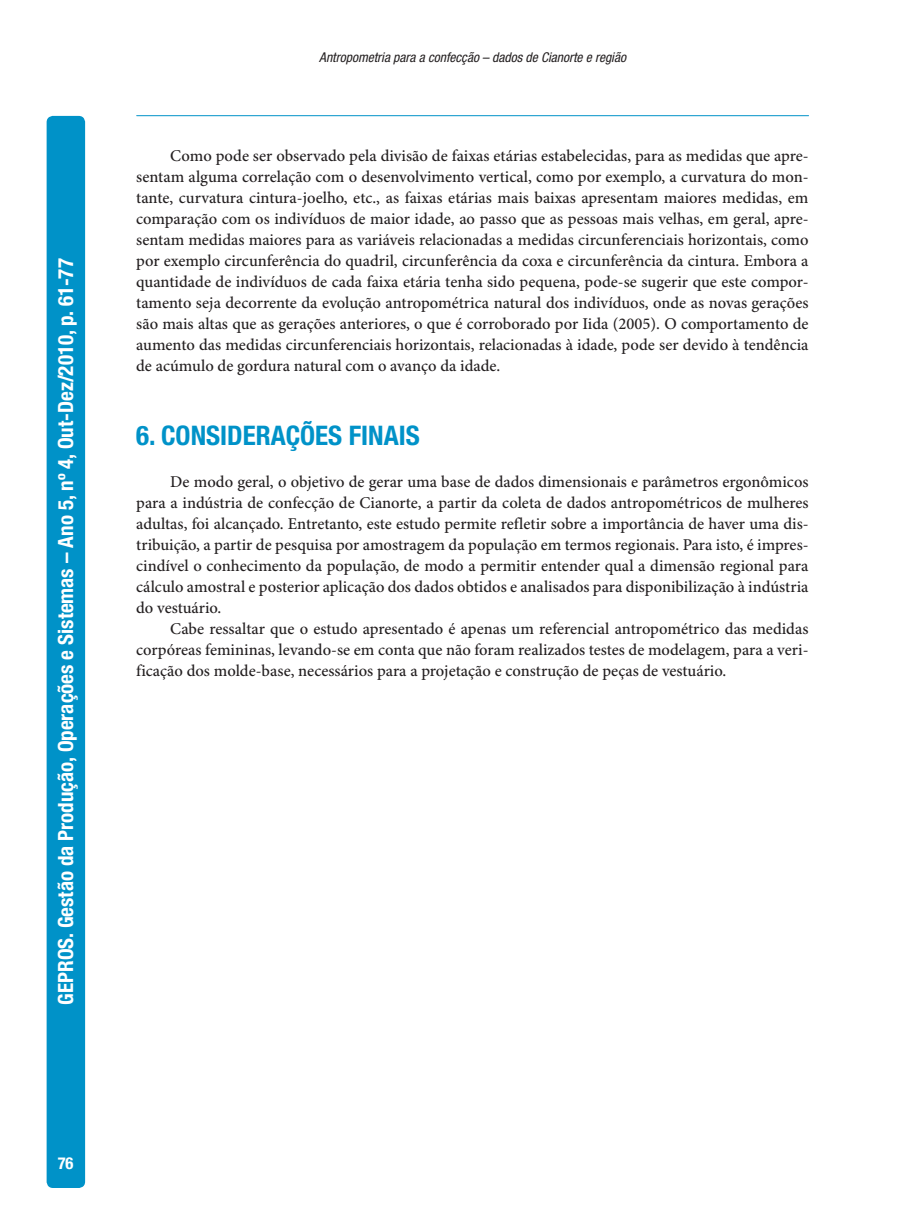
<style>
.page{position:relative;width:915px;height:1212px;background:#fff}
.page>*{position:absolute;margin:0;border:0;box-sizing:border-box;transform-origin:0 0}
.t1{font:700 condensed 27px "Helvetica Neue LT Std";color:#0092c8}
.t2{font:700 condensed 21px "Helvetica Neue LT Std";color:#fff}
.t3{font:500 16.5px/21px "Minion Pro";color:#231f20;text-align:justify}
.t4{font:700 condensed 16.5px "Helvetica Neue LT Std";color:#fff}
.t5{font:italic condensed 13.5px "Helvetica Neue LT Std";color:#231f20}
</style>
<div class="page">
<hr style="left:137px;top:115px;width:671px;height:1px;background:#0092c8">
<div style="left:47px;top:116px;width:38px;height:1072px;background:#0092c8"></div>
<p class="t2" style="left:53px;top:1004px;width:748px;rotate:-90deg">GEPROS. Gestão da Produção, Operações e Sistemas – Ano 5, nº 4, Out-Dez/2010, p. 61-77</p>
<p class="t5" style="left:319px;top:50px;width:308px">Antropometria para a confecção – dados de Cianorte e região</p>
<p class="t3" style="left:136px;top:146px;width:673px;text-indent:34px">Como pode ser observado pela divisão de faixas etárias estabelecidas, para as medidas que apre&shy;sentam alguma correlação com o desenvolvimento vertical, como por exemplo, a curvatura do mon&shy;tante, curvatura cintura-joelho, etc., as faixas etárias mais baixas apresentam maiores medidas, em comparação com os indivíduos de maior idade, ao passo que as pessoas mais velhas, em geral, apre&shy;sentam medidas maiores para as variáveis relacionadas a medidas circunferenciais horizontais, como por exemplo circunferência do quadril, circunferência da coxa e circunferência da cintura. Embora a quantidade de indivíduos de cada faixa etária tenha sido pequena, pode-se sugerir que este compor&shy;tamento seja decorrente da evolução antropométrica natural dos indivíduos, onde as novas gerações são mais altas que as gerações anteriores, o que é corroborado por Iida (2005). O comportamento de aumento das medidas circunferenciais horizontais, relacionadas à idade, pode ser devido à tendência de acúmulo de gordura natural com o avanço da idade.</p>
<h1 class="t1" style="left:136px;top:419px;width:285px">6. CONSIDERAÇÕES FINAIS</h1>
<p class="t3" style="left:136px;top:472px;width:673px;text-indent:34px">De modo geral, o objetivo de gerar uma base de dados dimensionais e parâmetros ergonômicos para a indústria de confecção de Cianorte, a partir da coleta de dados antropométricos de mulheres adultas, foi alcançado. Entretanto, este estudo permite refletir sobre a importância de haver uma dis&shy;tribuição, a partir de pesquisa por amostragem da população em termos regionais. Para isto, é impres&shy;cindível o conhecimento da população, de modo a permitir entender qual a dimensão regional para cálculo amostral e posterior aplicação dos dados obtidos e analisados para disponibilização à indústria do vestuário.</p>
<p class="t3" style="left:136px;top:619px;width:673px;text-indent:34px">Cabe ressaltar que o estudo apresentado é apenas um referencial antropométrico das medidas corpóreas femininas, levando-se em conta que não foram realizados testes de modelagem, para a veri&shy;ficação dos molde-base, necessários para a projetação e construção de peças de vestuário.</p>
<p class="t4" style="left:58px;top:1153px;width:17px">76</p>
</div>
